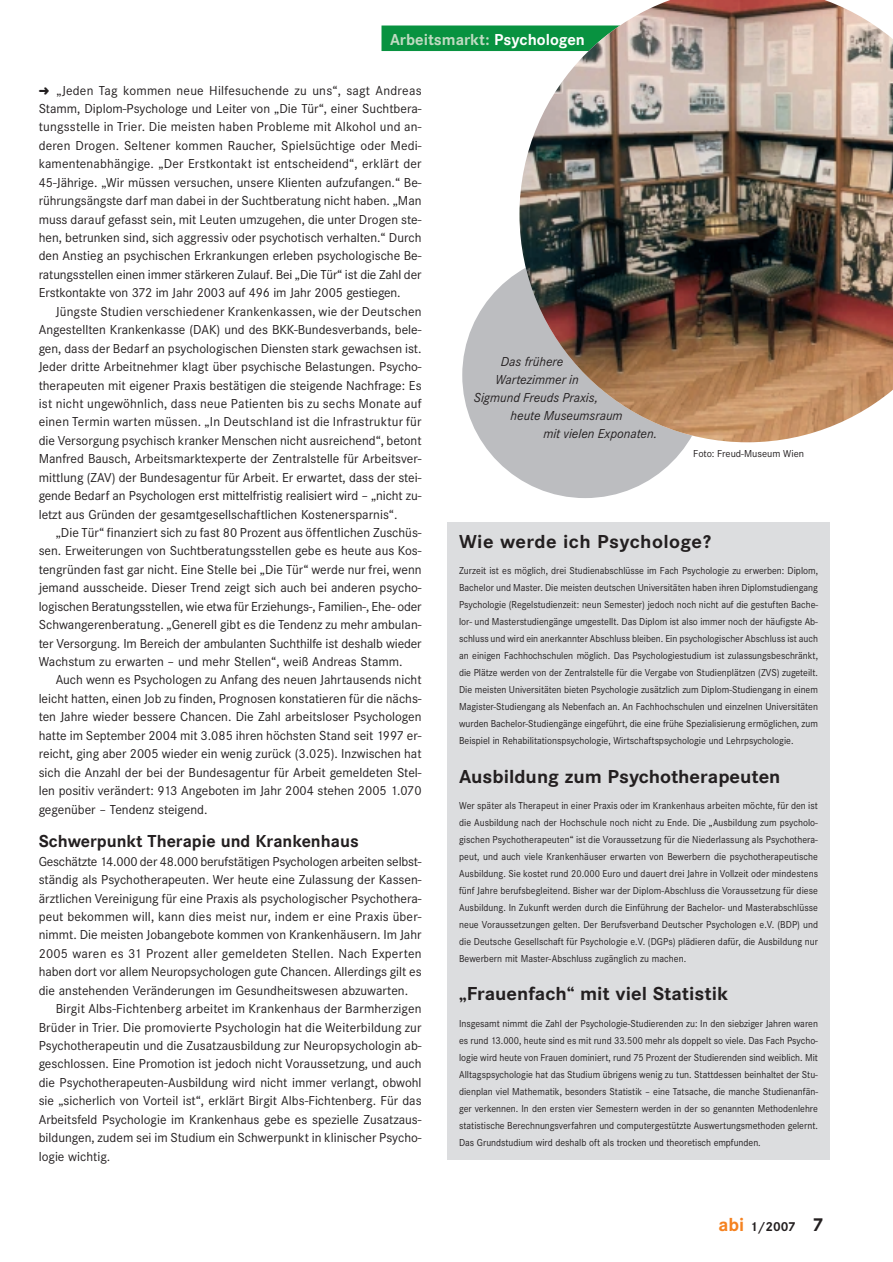
<style>
.page{position:relative;width:893px;height:1262px;background:#fff}
.page>*{position:absolute;margin:0;border:0;box-sizing:border-box;transform-origin:0 0}
.t1{font:700 19.5px "Corporate S";color:#231f20;scale:1.05 1}
.t2{font:700 19.5px "Corporate S";letter-spacing:.02em;color:#231f20;scale:1.05 1}
.t3{font:700 18px "Corporate S";color:#231f20}
.t4{font:700 16.5px "Corporate S";color:#c0dbc2}
.t5{font:13.5px/18.5px "Corporate S";color:#231f20;text-align:justify}
.t6{font:italic 13.5px "Corporate S";color:#231f20}
.t7{font:700 13.5px "Corporate S";color:#231f20}
.t8{font:10.5px/17px "Corporate S";color:#231f20;text-align:justify;scale:.94 1}
.t9{font:10.5px "Corporate S";color:#231f20}
.s1{color:#fff}
.s2{font-size:19.5px;color:#f58220}
.s3{font-size:19.5px}
</style>
<div class="page">
<div style="left:462px;top:252px;width:246px;height:246px;background:#bcbdc0;border-radius:50%"></div>
<div style="left:381px;top:26px;width:280px;height:25px;background:#089240"></div>
<div style="left:447px;top:522px;width:383px;height:638px;background:#dcdddf"></div>
<img style="left:519px;top:0;width:373px;height:442px">
<p class="t4" style="left:390px;top:33px;width:196px">Arbeitsmarkt: <span class="s1">Psychologen</span></p>
<p class="t5" style="left:39px;top:82px;width:384px;text-indent:18px">„Jeden Tag kommen neue Hilfesuchende zu uns“, sagt Andreas Stamm, Diplom-Psychologe und Leiter von „Die Tür“, einer Suchtbera&shy;tungsstelle in Trier. Die meisten haben Probleme mit Alkohol und an&shy;deren Drogen. Seltener kommen Raucher, Spielsüchtige oder Medi&shy;kamentenabhängige. „Der Erstkontakt ist entscheidend“, erklärt der 45-Jährige. „Wir müssen versuchen, unsere Klienten aufzufangen.“ Be&shy;rührungsängste darf man dabei in der Suchtberatung nicht haben. „Man muss darauf gefasst sein, mit Leuten umzugehen, die unter Drogen ste&shy;hen, betrunken sind, sich aggressiv oder psychotisch verhalten.“ Durch den Anstieg an psychischen Erkrankungen erleben psychologische Be&shy;ratungsstellen einen immer stärkeren Zulauf. Bei „Die Tür“ ist die Zahl der Erstkontakte von 372 im Jahr 2003 auf 496 im Jahr 2005 gestiegen.</p>
<p class="t5" style="left:39px;top:303px;width:384px;text-indent:17px">Jüngste Studien verschiedener Krankenkassen, wie der Deutschen Angestellten Krankenkasse (DAK) und des BKK-Bundesverbands, bele&shy;gen, dass der Bedarf an psychologischen Diensten stark gewachsen ist.<br>Jeder dritte Arbeitnehmer klagt über psychische Belastungen. Psycho&shy;therapeuten mit eigener Praxis bestätigen die steigende Nachfrage: Es ist nicht ungewöhnlich, dass neue Patienten bis zu sechs Monate auf einen Termin warten müssen. „In Deutschland ist die Infrastruktur für die Versorgung psychisch kranker Menschen nicht ausreichend“, betont Manfred Bausch, Arbeitsmarktexperte der Zentralstelle für Arbeitsver&shy;mittlung (ZAV) der Bundesagentur für Arbeit. Er erwartet, dass der stei&shy;gende Bedarf an Psychologen erst mittelfristig realisiert wird – „nicht zu&shy;letzt aus Gründen der gesamtgesellschaftlichen Kostenersparnis“.</p>
<p class="t5" style="left:39px;top:524px;width:384px;text-indent:17px">„Die Tür“ finanziert sich zu fast 80 Prozent aus öffentlichen Zuschüs&shy;sen. Erweiterungen von Suchtberatungsstellen gebe es heute aus Kos&shy;tengründen fast gar nicht. Eine Stelle bei „Die Tür“ werde nur frei, wenn jemand ausscheide. Dieser Trend zeigt sich auch bei anderen psycho&shy;logischen Beratungsstellen, wie etwa für Erziehungs-, Familien-, Ehe- oder Schwangerenberatung. „Generell gibt es die Tendenz zu mehr ambulan&shy;ter Versorgung. Im Bereich der ambulanten Suchthilfe ist deshalb wieder Wachstum zu erwarten – und mehr Stellen“, weiß Andreas Stamm.</p>
<p class="t5" style="left:39px;top:672px;width:384px;text-indent:17px">Auch wenn es Psychologen zu Anfang des neuen Jahrtausends nicht leicht hatten, einen Job zu finden, Prognosen konstatieren für die nächs&shy;ten Jahre wieder bessere Chancen. Die Zahl arbeitsloser Psychologen hatte im September 2004 mit 3.085 ihren höchsten Stand seit 1997 er&shy;reicht, ging aber 2005 wieder ein wenig zurück (3.025). Inzwischen hat sich die Anzahl der bei der Bundesagentur für Arbeit gemeldeten Stel&shy;len positiv verändert: 913 Angeboten im Jahr 2004 stehen 2005 1.070 gegenüber – Tendenz steigend.</p>
<h2 class="t3" style="left:39px;top:834px;width:321px">Schwerpunkt Therapie und Krankenhaus</h2>
<p class="t5" style="left:39px;top:853px;width:384px">Geschätzte 14.000 der 48.000 berufstätigen Psychologen arbeiten selbst-</p>
<p class="t5" style="left:39px;top:871px;width:384px">ständig als Psychotherapeuten. Wer heute eine Zulassung der Kassen-</p>
<p class="t5" style="left:39px;top:890px;width:384px">ärztlichen Vereinigung für eine Praxis als psychologischer Psychothera-</p>
<p class="t5" style="left:39px;top:908px;width:384px">peut bekommen will, kann dies meist nur, indem er eine Praxis über-</p>
<p class="t5" style="left:39px;top:927px;width:384px">nimmt. Die meisten Jobangebote kommen von Krankenhäusern. Im Jahr</p>
<p class="t5" style="left:39px;top:945px;width:384px">2005 waren es 31 Prozent aller gemeldeten Stellen. Nach Experten</p>
<p class="t5" style="left:39px;top:963px;width:384px">haben dort vor allem Neuropsychologen gute Chancen. Allerdings gilt es</p>
<p class="t5" style="left:39px;top:982px;width:371px">die anstehenden Veränderungen im Gesundheitswesen abzuwarten.</p>
<p class="t5" style="left:56px;top:1000px;width:367px">Birgit Albs-Fichtenberg arbeitet im Krankenhaus der Barmherzigen</p>
<p class="t5" style="left:39px;top:1019px;width:384px">Brüder in Trier. Die promovierte Psychologin hat die Weiterbildung zur</p>
<p class="t5" style="left:39px;top:1037px;width:384px">Psychotherapeutin und die Zusatzausbildung zur Neuropsychologin ab-</p>
<p class="t5" style="left:39px;top:1056px;width:384px">geschlossen. Eine Promotion ist jedoch nicht Voraussetzung, und auch</p>
<p class="t5" style="left:39px;top:1074px;width:384px">die Psychotherapeuten-Ausbildung wird nicht immer verlangt, obwohl</p>
<p class="t5" style="left:39px;top:1092px;width:384px">sie „sicherlich von Vorteil ist“, erklärt Birgit Albs-Fichtenberg. Für das</p>
<p class="t5" style="left:39px;top:1111px;width:384px">Arbeitsfeld Psychologie im Krankenhaus gebe es spezielle Zusatzaus-</p>
<p class="t5" style="left:39px;top:1129px;width:384px">bildungen, zudem sei im Studium ein Schwerpunkt in klinischer Psycho-</p>
<p class="t5" style="left:39px;top:1148px;width:73px">logie wichtig.</p>
<p class="t6" style="left:501px;top:356px;width:64px">Das frühere</p>
<p class="t6" style="left:495px;top:374px;width:85px">Wartezimmer in</p>
<p class="t6" style="left:474px;top:392px;width:126px">Sigmund Freuds Praxis,</p>
<p class="t6" style="left:510px;top:410px;width:114px">heute Museumsraum</p>
<p class="t6" style="left:543px;top:428px;width:115px">mit vielen Exponaten.</p>
<p class="t9" style="left:693px;top:449px;width:112px">Foto: Freud-Museum Wien</p>
<h1 class="t2" style="left:459px;top:534px;width:241px">Wie werde ich Psychologe?</h1>
<p class="t8" style="left:459px;top:563px;width:383px">Zurzeit ist es möglich, drei Studienabschlüsse im Fach Psychologie zu erwerben: Diplom, Bachelor und Master. Die meisten deutschen Universitäten haben ihren Diplomstudiengang Psychologie (Regelstudienzeit: neun Semester) jedoch noch nicht auf die gestuften Bache&shy;lor- und Masterstudiengänge umgestellt. Das Diplom ist also immer noch der häufigste Ab&shy;schluss und wird ein anerkannter Abschluss bleiben. Ein psychologischer Abschluss ist auch an einigen Fachhochschulen möglich. Das Psychologiestudium ist zulassungsbeschränkt, die Plätze werden von der Zentralstelle für die Vergabe von Studienplätzen (ZVS) zugeteilt.<br>Die meisten Universitäten bieten Psychologie zusätzlich zum Diplom-Studiengang in einem Magister-Studiengang als Nebenfach an. An Fachhochschulen und einzelnen Universitäten wurden Bachelor-Studiengänge eingeführt, die eine frühe Spezialisierung ermöglichen, zum Beispiel in Rehabilitationspsychologie, Wirtschaftspsychologie und Lehrpsychologie.</p>
<h1 class="t1" style="left:459px;top:768px;width:307px">Ausbildung zum Psychotherapeuten</h1>
<p class="t8" style="left:459px;top:798px;width:383px">Wer später als Therapeut in einer Praxis oder im Krankenhaus arbeiten möchte, für den ist die Ausbildung nach der Hochschule noch nicht zu Ende. Die „Ausbildung zum psycholo&shy;gischen Psychotherapeuten“ ist die Voraussetzung für die Niederlassung als Psychothera&shy;peut, und auch viele Krankenhäuser erwarten von Bewerbern die psychotherapeutische Ausbildung. Sie kostet rund 20.000 Euro und dauert drei Jahre in Vollzeit oder mindestens fünf Jahre berufsbegleitend. Bisher war der Diplom-Abschluss die Voraussetzung für diese Ausbildung. In Zukunft werden durch die Einführung der Bachelor- und Masterabschlüsse neue Voraussetzungen gelten. Der Berufsverband Deutscher Psychologen e.V. (BDP) und die Deutsche Gesellschaft für Psychologie e.V. (DGPs) plädieren dafür, die Ausbildung nur Bewerbern mit Master-Abschluss zugänglich zu machen.</p>
<h1 class="t1" style="left:459px;top:986px;width:258px">„Frauenfach“ mit viel Statistik</h1>
<p class="t8" style="left:459px;top:1015px;width:383px">Insgesamt nimmt die Zahl der Psychologie-Studierenden zu: In den siebziger Jahren waren es rund 13.000, heute sind es mit rund 33.500 mehr als doppelt so viele. Das Fach Psycho&shy;logie wird heute von Frauen dominiert, rund 75 Prozent der Studierenden sind weiblich. Mit Alltagspsychologie hat das Studium übrigens wenig zu tun. Stattdessen beinhaltet der Stu&shy;dienplan viel Mathematik, besonders Statistik – eine Tatsache, die manche Studienanfän&shy;ger verkennen. In den ersten vier Semestern werden in der so genannten Methodenlehre statistische Berechnungsverfahren und computergestützte Auswertungsmethoden gelernt.<br>Das Grundstudium wird deshalb oft als trocken und theoretisch empfunden.</p>
<p class="t7" style="left:718px;top:1221px;width:106px"><span class="s2">abi</span> 1/2007 <span class="s3">7</span></p>
</div>
